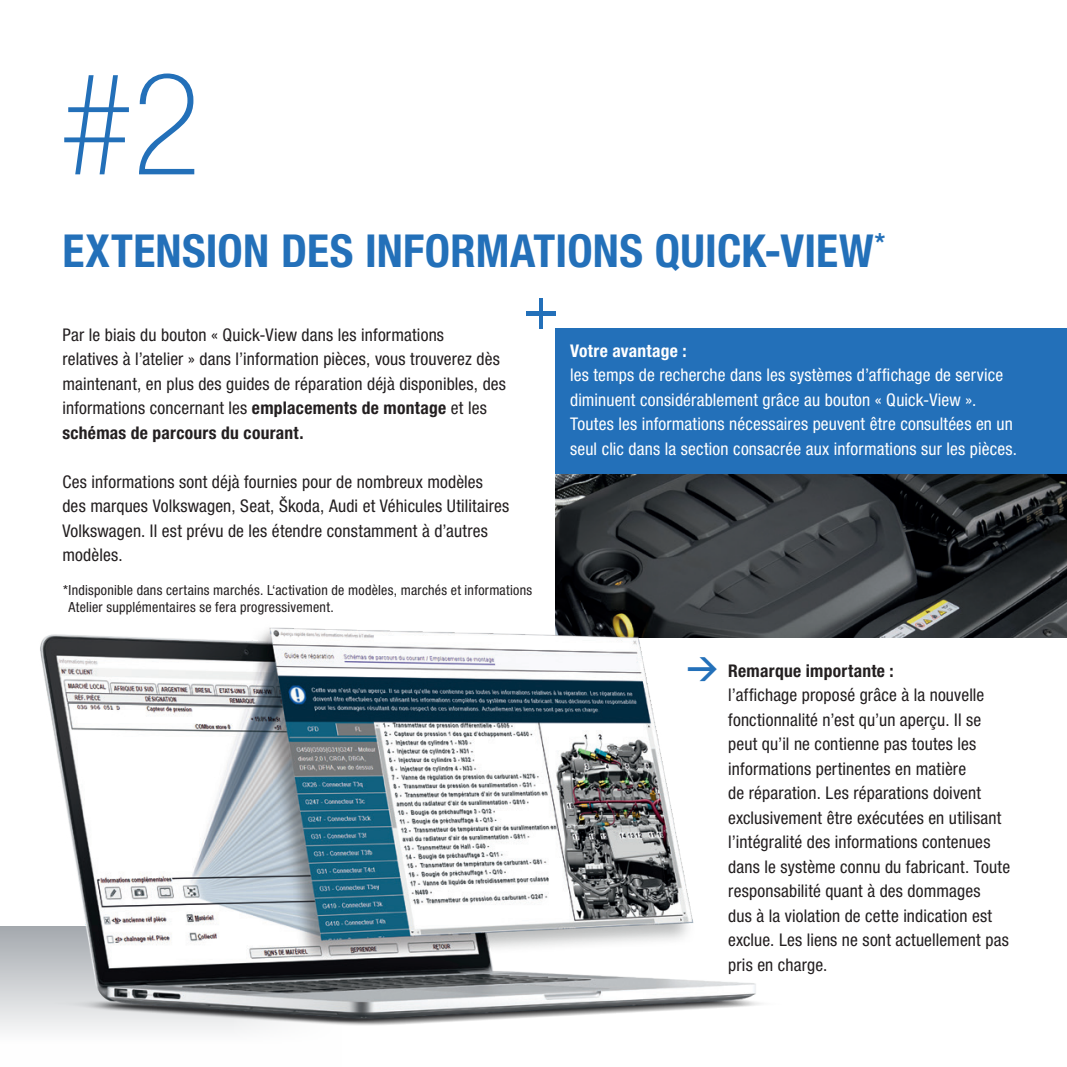
<style>
.page{position:relative;width:1067px;height:1067px;background:#fff}
.page>*{position:absolute;margin:0;border:0;box-sizing:border-box;transform-origin:0 0}
.t1{font:100 condensed 142.45px "Helvetica Neue";color:#2370b9}
.t2{font:700 condensed 45.5px "Helvetica Neue";letter-spacing:.005em;color:#2370b9}
.t3{font:700 31.15px "DIN";color:#2370b9}
.t4{font:condensed 17.5px/24.5px "Helvetica Neue";letter-spacing:.01em;color:#231f20}
.t5{font:condensed 17.5px/24.5px "Helvetica Neue";letter-spacing:.01em;color:#fff}
.t6{font:700 condensed 17.5px "Helvetica Neue";letter-spacing:.015em;color:#231f20}
.t7{font:condensed 14px/17.5px "Helvetica Neue";letter-spacing:.02em;color:#231f20}
.s1{font-weight:700}
</style>
<div class="page">
<img style="left:555px;top:449px;width:512px;height:188px">
<div style="left:0;top:926px;width:377px;height:141px;background:linear-gradient(to bottom,#a5aaaf,#fff)"></div>
<div style="left:234px;top:908px;width:223px;height:159px;background:#fff"></div>
<img style="left:4px;top:584px;width:784px;height:479px">
<div style="left:555px;top:328px;width:511px;height:146px;background:#2370b9"></div>
<svg style="left:538px;top:298px;width:4px;height:30px"></svg>
<hr style="left:526px;top:311px;width:29px;height:4px;background:#2370b9">
<p class="t1" style="left:62px;top:44px;width:140px">#2</p>
<p class="t2" style="left:62px;top:223px;width:824px">EXTENSION DES INFORMATIONS QUICK-VIEW<sup>*</sup></p>
<p class="t4" style="left:62px;top:322px;width:445px">Par le biais du bouton « Quick-View dans les informations<br>relatives à l’atelier » dans l’information pièces, vous trouverez dès maintenant, en plus des guides de réparation déjà disponibles, des informations concernant les <span class="s1">emplacements de montage</span> et les <span class="s1">schémas de parcours du courant.</span></p>
<p class="t4" style="left:62px;top:469px;width:448px">Ces informations sont déjà fournies pour de nombreux modèles des marques Volkswagen, Seat, Škoda, Audi et Véhicules Utilitaires Volkswagen. Il est prévu de les étendre constamment à d’autres modèles.</p>
<p class="t7" style="left:68px;top:581px;width:465px;text-indent:-5px">*Indisponible dans certains marchés. L‘activation de modèles, marchés et informations<br>Atelier supplémentaires se fera progressivement.</p>
<p class="t5" style="left:570px;top:338px;width:448px"><span class="s1">Votre avantage :<br></span>les temps de recherche dans les systèmes d’affichage de service diminuent considérablement grâce au bouton « Quick-View ».<br>Toutes les informations nécessaires peuvent être consultées en un seul clic dans la section consacrée aux informations sur les pièces.</p>
<p class="t3" style="left:686px;top:647px;width:33px">&gt;</p>
<p class="t6" style="left:728px;top:660px;width:167px">Remarque importante :</p>
<p class="t4" style="left:728px;top:682px;width:283px">l’affichage proposé grâce à la nouvelle fonctionnalité n’est qu’un aperçu. Il se peut qu’il ne contienne pas toutes les informations pertinentes en matière<br>de réparation. Les réparations doivent exclusivement être exécutées en utilisant l’intégralité des informations contenues dans le système connu du fabricant. Toute responsabilité quant à des dommages<br>dus à la violation de cette indication est exclue. Les liens ne sont actuellement pas pris en charge.</p>
</div>
